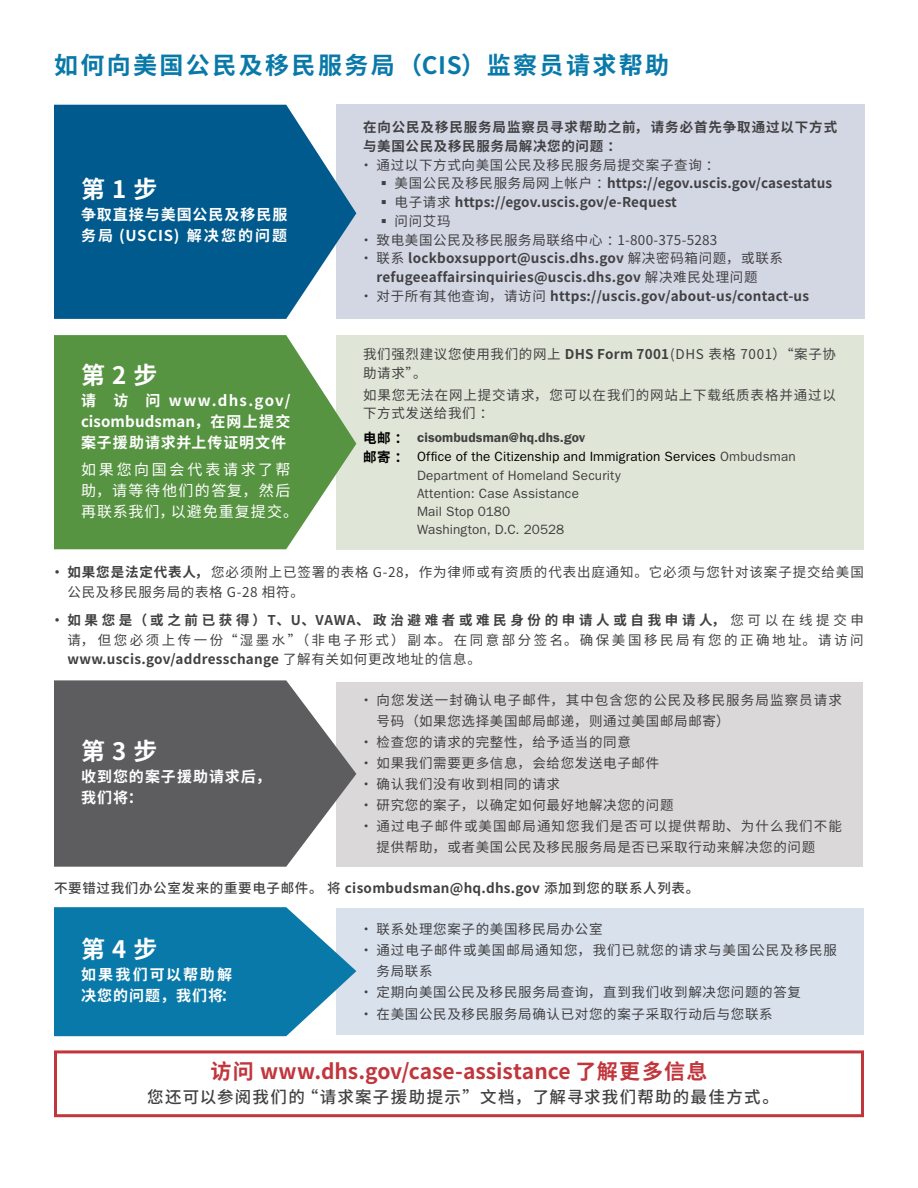
<style>
.page{position:relative;width:918px;height:1188px;background:#fff}
.page>*{position:absolute;margin:0;border:0;box-sizing:border-box;transform-origin:0 0}
.t1{font:700 24px "Noto Sans SC";letter-spacing:.1em;color:#0979a9}
.t2{font:700 24px "Noto Sans SC";letter-spacing:.3em;color:#fff}
.t3{font:700 21px "Noto Sans SC";color:#c1363c}
.t4{font:500 16.5px "Noto Sans SC";letter-spacing:.075em;color:#414042}
.t5{font:700 15px/21px "Noto Sans SC";letter-spacing:.065em;color:#fff}
.t6{font:15px/21px "Noto Sans SC";letter-spacing:.095em;color:#fff}
.t7{font:700 15px/21px "Noto Sans SC";letter-spacing:.105em;color:#fff}
.t8{font:13.5px/19.5px "Noto Sans SC";letter-spacing:.05em;color:#414042}
.t9{font:700 13.5px/18.8px "Noto Sans SC";letter-spacing:.02em;color:#414042}
.t10{font:13.5px/18.1px "ITC Franklin Gothic Std";letter-spacing:.01em;color:#414042}
.t11{font:13.5px/21px "Noto Sans SC";letter-spacing:.08em;color:#414042}
.t12{font:500 13.5px "Noto Sans SC";letter-spacing:.05em;color:#414042}
.t13{font:700 13.5px/18.8px "Noto Sans SC";letter-spacing:.065em;color:#414042}
.t14{font:13.5px/21px "Noto Sans SC";letter-spacing:.07em;color:#414042}
.t15{font:600 13.5px "ITC Franklin Gothic Std";letter-spacing:.01em;color:#414042}
.t16{font:700 13.5px "Noto Sans SC";color:#000}
.s1{font-weight:400}
.s2{font-weight:700}
.s3{color:#000}
</style>
<div class="page">
<div style="left:336px;top:105px;width:528px;height:214px;background:#d3d7e4"></div>
<div style="left:54px;top:1050px;width:810px;height:67px;border:3px solid #c1363c"></div>
<svg style="left:54px;top:105px;width:302px;height:214px;background:#1a6a98"></svg>
<div style="left:336px;top:335px;width:527px;height:214px;background:#e0e6d7"></div>
<svg style="left:54px;top:335px;width:302px;height:214px;background:#689e55"></svg>
<div style="left:336px;top:682px;width:526px;height:185px;background:#dad8d8"></div>
<svg style="left:54px;top:680px;width:302px;height:187px;background:#6d6d6f"></svg>
<div style="left:336px;top:908px;width:528px;height:127px;background:#d9e1ec"></div>
<svg style="left:54px;top:907px;width:302px;height:129px;background:#2386b1"></svg>
<h1 class="t1" style="left:54px;top:52px;width:617px">如何向美国公民及移民服务局（CIS）监察员请求帮助</h1>
<h1 class="t2" style="left:81px;top:176px;width:78px">第1步</h1>
<p class="t5" style="left:81px;top:205px;width:208px">争取直接与美国公民及移民服务局 (USCIS) 解决您的问题</p>
<p class="t13" style="left:363px;top:118px;width:476px">在向公民及移民服务局监察员寻求帮助之前，请务必首先争取通过以下方式与美国公民及移民服务局解决您的问题：</p>
<p class="t8" style="left:360px;top:155px;width:361px">• 通过以下方式向美国公民及移民服务局提交案子查询：</p>
<p class="t9" style="left:394px;top:174px;width:439px"><span class="s1">美国公民及移民服务局网上帐户：</span>https://egov.uscis.gov/casestatus</p>
<p class="t9" style="left:394px;top:193px;width:284px"><span class="s1">电子请求</span> https://egov.uscis.gov/e-Request</p>
<p class="t8" style="left:394px;top:211px;width:58px">问问艾玛</p>
<p class="t8" style="left:360px;top:230px;width:359px">• 致电美国公民及移民服务局联络中心：1-800-375-5283</p>
<p class="t9" style="left:376px;top:249px;width:408px;text-indent:-17px"><span class="s1">• 联系</span> lockboxsupport@uscis.dhs.gov <span class="s1">解决密码箱问题，或联系</span>refugeeaffairsinquiries@uscis.dhs.gov <span class="s1">解决难民处理问题</span></p>
<p class="t9" style="left:360px;top:287px;width:451px"><span class="s1">• 对于所有其他查询，请访问</span> https://uscis.gov/about-us/contact-us</p>
<p class="t8" style="left:363px;top:345px;width:475px;line-height:18.8px">我们强烈建议您使用我们的网上 <span class="s2">DHS Form 7001</span>(DHS 表格 7001）“案子协助请求”。</p>
<p class="t8" style="left:363px;top:385px;width:474px;line-height:18.8px">如果您无法在网上提交请求，您可以在我们的网站上下载纸质表格并通过以下方式发送给我们：</p>
<p class="t16" style="left:363px;top:430px;width:47px">电邮：</p>
<p class="t15" style="left:417px;top:430px;width:170px">cisombudsman@hq.dhs.gov</p>
<p class="t16" style="left:363px;top:449px;width:47px">邮寄：</p>
<p class="t10" style="left:417px;top:448px;width:380px"><span class="s3">Office of the Citizenship and Immigration Services</span> Ombudsman<br>Department of Homeland Security<br>Attention: Case Assistance<br>Mail Stop 0180<br>Washington, D.C. 20528</p>
<p class="t8" style="left:68px;top:563px;width:798px;text-indent:-17px"><span class="s2">• 如果您是法定代表人，</span>您必须附上已签署的表格 G-28，作为律师或有资质的代表出庭通知。它必须与您针对该案子提交给美国公民及移民服务局的表格 G-28 相符。</p>
<p class="t8" style="left:68px;top:611px;width:798px;text-align:justify;text-indent:-17px"><span class="s2">• 如果您是（或之前已获得）T、U、VAWA、政治避难者或难民身份的申请人或自我申请人，</span>您可以在线提交申请，但您必须上传一份“湿墨水”（非电子形式）副本。在同意部分签名。确保美国移民局有您的正确地址。请访问<span class="s2">www.uscis.gov/addresschange</span> 了解有关如何更改地址的信息。</p>
<p class="t11" style="left:376px;top:690px;width:467px;text-indent:-17px">• 向您发送一封确认电子邮件，其中包含您的公民及移民服务局监察员请求号码（如果您选择美国邮局邮递，则通过美国邮局邮寄）</p>
<p class="t8" style="left:360px;top:733px;width:273px">• 检查您的请求的完整性，给予适当的同意</p>
<p class="t8" style="left:360px;top:754px;width:301px">• 如果我们需要更多信息，会给您发送电子邮件</p>
<p class="t8" style="left:360px;top:775px;width:202px">• 确认我们没有收到相同的请求</p>
<p class="t8" style="left:360px;top:796px;width:315px">• 研究您的案子，以确定如何最好地解决您的问题</p>
<p class="t11" style="left:376px;top:816px;width:467px;text-indent:-17px">• 通过电子邮件或美国邮局通知您我们是否可以提供帮助、为什么我们不能提供帮助，或者美国公民及移民服务局是否已采取行动来解决您的问题</p>
<p class="t12" style="left:54px;top:881px;width:647px">不要错过我们办公室发来的重要电子邮件。 将 <span class="s2">cisombudsman@hq.dhs.gov</span> 添加到您的联系人列表。</p>
<p class="t8" style="left:360px;top:920px;width:244px">• 联系处理您案子的美国移民局办公室</p>
<p class="t14" style="left:376px;top:940px;width:462px;text-indent:-17px">• 通过电子邮件或美国邮局通知您，我们已就您的请求与美国公民及移民服务局联系</p>
<p class="t8" style="left:360px;top:983px;width:443px">• 定期向美国公民及移民服务局查询，直到我们收到解决您问题的答复</p>
<p class="t8" style="left:360px;top:1004px;width:415px">• 在美国公民及移民服务局确认已对您的案子采取行动后与您联系</p>
<h1 class="t2" style="left:81px;top:362px;width:78px">第2步</h1>
<p class="t5" style="left:81px;top:390px;width:211px;text-align:justify">请 访 问 www.dhs.gov/ cisombudsman，在网上提交案子援助请求并上传证明文件</p>
<p class="t6" style="left:81px;top:459px;width:219px">如果您向国会代表请求了帮助，请等待他们的答复，然后再联系我们，以避免重复提交。</p>
<h1 class="t2" style="left:81px;top:738px;width:78px">第3步</h1>
<p class="t5" style="left:81px;top:767px;width:191px">收到您的案子援助请求后，我们将：</p>
<h1 class="t2" style="left:81px;top:936px;width:78px">第4步</h1>
<p class="t7" style="left:81px;top:965px;width:156px">如果我们可以帮助解决您的问题，我们将：</p>
<p class="t3" style="left:211px;top:1060px;width:498px">访问 www.dhs.gov/case-assistance 了解更多信息</p>
<p class="t4" style="left:147px;top:1088px;width:633px">您还可以参阅我们的“请求案子援助提示”文档，了解寻求我们帮助的最佳方式。</p>
</div>
